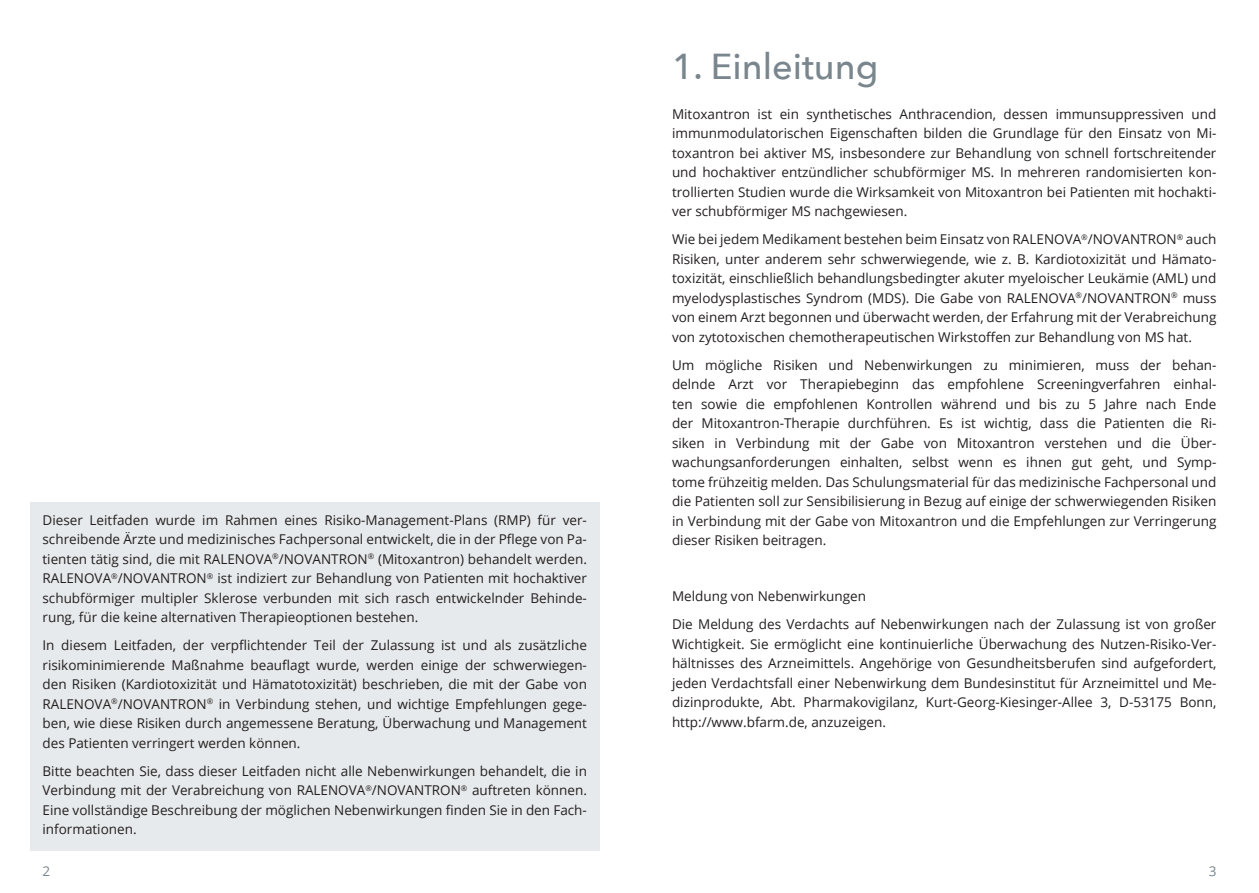
<style>
.page{position:relative;width:1259px;height:893px;background:#fff}
.page>*{position:absolute;margin:0;border:0;box-sizing:border-box;transform-origin:0 0}
.t1{font:500 36px "Avenir Next";color:#7a868d}
.t2{font:13.5px/19.5px "Open Sans";color:#231f20;text-align:justify}
.t3{font:13.5px "Open Sans";color:#7a868d}
</style>
<div class="page">
<div style="left:30px;top:502px;width:570px;height:136px;background:#e7eaec"></div>
<div style="left:30px;top:627px;width:570px;height:137px;background:#e7eaec"></div>
<div style="left:30px;top:753px;width:570px;height:97px;background:#e7eaec"></div>
<p class="t2" style="left:43px;top:510px;width:546px">Dieser Leitfaden wurde im Rahmen eines Risiko-Management-Plans (RMP) für ver&shy;schreibende Ärzte und medizinisches Fachpersonal entwickelt, die in der Pflege von Pa&shy;tienten tätig sind, die mit RALENOVA<sup>®</sup>/NOVANTRON<sup>®</sup> (Mitoxantron) behandelt werden.<br>RALENOVA<sup>®</sup>/NOVANTRON<sup>®</sup> ist indiziert zur Behandlung von Patienten mit hochaktiver schubförmiger multipler Sklerose verbunden mit sich rasch entwickelnder Behinde&shy;rung, für die keine alternativen Therapieoptionen bestehen.</p>
<p class="t2" style="left:43px;top:635px;width:546px">In diesem Leitfaden, der verpflichtender Teil der Zulassung ist und als zusätzliche risikominimierende Maßnahme beauflagt wurde, werden einige der schwerwiegen&shy;den Risiken (Kardiotoxizität und Hämatotoxizität) beschrieben, die mit der Gabe von RALENOVA<sup>®</sup>/NOVANTRON<sup>®</sup> in Verbindung stehen, und wichtige Empfehlungen gege&shy;ben, wie diese Risiken durch angemessene Beratung, Überwachung und Management des Patienten verringert werden können.</p>
<p class="t2" style="left:43px;top:761px;width:546px">Bitte beachten Sie, dass dieser Leitfaden nicht alle Nebenwirkungen behandelt, die in Verbindung mit der Verabreichung von RALENOVA<sup>®</sup>/NOVANTRON<sup>®</sup> auftreten können.<br>Eine vollständige Beschreibung der möglichen Nebenwirkungen finden Sie in den Fach&shy;informationen.</p>
<h1 class="t1" style="left:672px;top:35px;width:208px">1. Einleitung</h1>
<p class="t2" style="left:672px;top:104px;width:546px">Mitoxantron ist ein synthetisches Anthracendion, dessen immunsuppressiven und immunmodulatorischen Eigenschaften bilden die Grundlage für den Einsatz von Mi&shy;toxantron bei aktiver MS, insbesondere zur Behandlung von schnell fortschreitender und hochaktiver entzündlicher schubförmiger MS. In mehreren randomisierten kon&shy;trollierten Studien wurde die Wirksamkeit von Mitoxantron bei Patienten mit hochakti&shy;ver schubförmiger MS nachgewiesen.</p>
<p class="t2" style="left:672px;top:229px;width:546px">Wie bei jedem Medikament bestehen beim Einsatz von RALENOVA<sup>®</sup>/NOVANTRON<sup>®</sup> auch Risiken, unter anderem sehr schwerwiegende, wie z. B. Kardiotoxizität und Hämato&shy;toxizität, einschließlich behandlungsbedingter akuter myeloischer Leukämie (AML) und myelodysplastisches Syndrom (MDS). Die Gabe von RALENOVA<sup>®</sup>/NOVANTRON<sup>®</sup> muss von einem Arzt begonnen und überwacht werden, der Erfahrung mit der Verabreichung von zytotoxischen chemotherapeutischen Wirkstoffen zur Behandlung von MS hat.</p>
<p class="t2" style="left:672px;top:355px;width:546px">Um mögliche Risiken und Nebenwirkungen zu minimieren, muss der behan&shy;delnde Arzt vor Therapiebeginn das empfohlene Screeningverfahren einhal&shy;ten sowie die empfohlenen Kontrollen während und bis zu 5 Jahre nach Ende der Mitoxantron-Therapie durchführen. Es ist wichtig, dass die Patienten die Ri&shy;siken in Verbindung mit der Gabe von Mitoxantron verstehen und die Über&shy;wachungsanforderungen einhalten, selbst wenn es ihnen gut geht, und Symp&shy;tome frühzeitig melden. Das Schulungsmaterial für das medizinische Fachpersonal und die Patienten soll zur Sensibilisierung in Bezug auf einige der schwerwiegenden Risiken in Verbindung mit der Gabe von Mitoxantron und die Empfehlungen zur Verringerung dieser Risiken beitragen.</p>
<p class="t2" style="left:672px;top:582px;width:546px;line-height:28px">Meldung von Nebenwirkungen<br>Die Meldung des Verdachts auf Nebenwirkungen nach der Zulassung ist von großer</p>
<p class="t2" style="left:672px;top:634px;width:546px">Wichtigkeit. Sie ermöglicht eine kontinuierliche Überwachung des Nutzen-Risiko-Ver&shy;hältnisses des Arzneimittels. Angehörige von Gesundheitsberufen sind aufgefordert, jeden Verdachtsfall einer Nebenwirkung dem Bundesinstitut für Arzneimittel und Me&shy;dizinprodukte, Abt. Pharmakovigilanz, Kurt-Georg-Kiesinger-Allee 3, D-53175 Bonn, http://www.bfarm.de, anzuzeigen.</p>
<p class="t3" style="left:43px;top:862px;width:9px">2</p>
<p class="t3" style="left:1208px;top:862px;width:9px">3</p>
</div>
